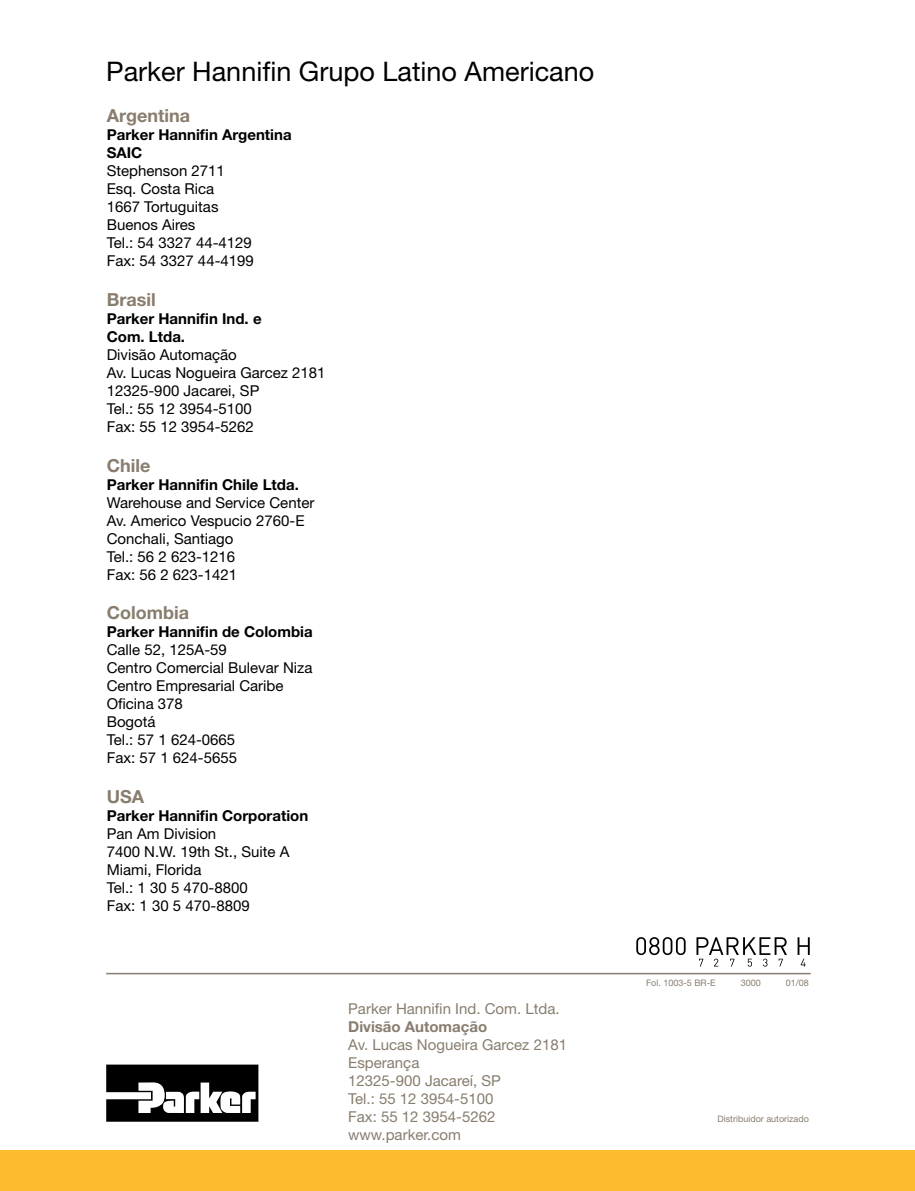
<style>
.page{position:relative;width:915px;height:1191px;background:#fff}
.page>*{position:absolute;margin:0;border:0;box-sizing:border-box;transform-origin:0 0}
.t1{font:27px "Helvetica Neue LT Std";color:#000}
.t2{font:700 18px "Helvetica Neue LT Std";color:#887d6e}
.t3{font:15px/18px "Helvetica Neue LT Std";color:#000}
.t4{font:15px/18px "Helvetica Neue LT Std";color:#887d6e}
.t5{font:9px "Helvetica Neue LT Std";color:#887d6e}
.s1{font-weight:700}
</style>
<div class="page">
<div style="left:0;top:1150px;width:914px;height:41px;background:#fdbb30"></div>
<svg style="left:106px;top:1064px;width:152px;height:58px"></svg>
<hr style="left:106px;top:973px;width:704px;height:1px;background:#887d6e">
<svg style="left:636px;top:937px;width:173px;height:29px"></svg>
<p class="t1" style="left:106px;top:56px;width:489px">Parker Hannifin Grupo Latino Americano</p>
<p class="t2" style="left:107px;top:105px;width:85px">Argentina</p>
<p class="t3" style="left:107px;top:126px;width:186px"><span class="s1">Parker Hannifin Argentina<br>SAIC<br></span>Stephenson 2711<br>Esq. Costa Rica<br>1667 Tortuguitas<br>Buenos Aires<br>Tel.: 54 3327 44-4129<br>Fax: 54 3327 44-4199</p>
<p class="t2" style="left:107px;top:288px;width:50px">Brasil</p>
<p class="t3" style="left:107px;top:309px;width:220px"><span class="s1">Parker Hannifin Ind. e<br>Com. Ltda.<br></span>Divisão Automação<br>Av. Lucas Nogueira Garcez 2181<br>12325-900 Jacarei, SP<br>Tel.: 55 12 3954-5100<br>Fax: 55 12 3954-5262</p>
<p class="t2" style="left:107px;top:454px;width:45px">Chile</p>
<p class="t3" style="left:107px;top:475px;width:209px"><span class="s1">Parker Hannifin Chile Ltda.<br></span>Warehouse and Service Center<br>Av. Americo Vespucio 2760-E<br>Conchali, Santiago<br>Tel.: 56 2 623-1216<br>Fax: 56 2 623-1421</p>
<p class="t2" style="left:107px;top:602px;width:84px">Colombia</p>
<p class="t3" style="left:107px;top:623px;width:207px"><span class="s1">Parker Hannifin de Colombia<br></span>Calle 52, 125A-59<br>Centro Comercial Bulevar Niza<br>Centro Empresarial Caribe<br>Oficina 378<br>Bogotá<br>Tel.: 57 1 624-0665<br>Fax: 57 1 624-5655</p>
<p class="t2" style="left:107px;top:785px;width:39px">USA</p>
<p class="t3" style="left:107px;top:806px;width:203px"><span class="s1">Parker Hannifin Corporation<br></span>Pan Am Division<br>7400 N.W. 19th St., Suite A<br>Miami, Florida<br>Tel.: 1 30 5 470-8800<br>Fax: 1 30 5 470-8809</p>
<p class="t4" style="left:348px;top:999px;width:220px">Parker Hannifin Ind. Com. Ltda.<br><span class="s1">Divisão Automação<br></span>Av. Lucas Nogueira Garcez 2181<br>Esperança<br>12325-900 Jacareí, SP<br>Tel.: 55 12 3954-5100<br>Fax: 55 12 3954-5262 www.parker.com</p>
<p class="t5" style="left:645px;top:978px;width:71px">Fol. 1003-5 BR-E</p>
<p class="t5" style="left:740px;top:978px;width:22px">3000</p>
<p class="t5" style="left:785px;top:978px;width:25px">01/08</p>
<p class="t5" style="left:717px;top:1114px;width:93px">Distribuidor autorizado</p>
</div>
